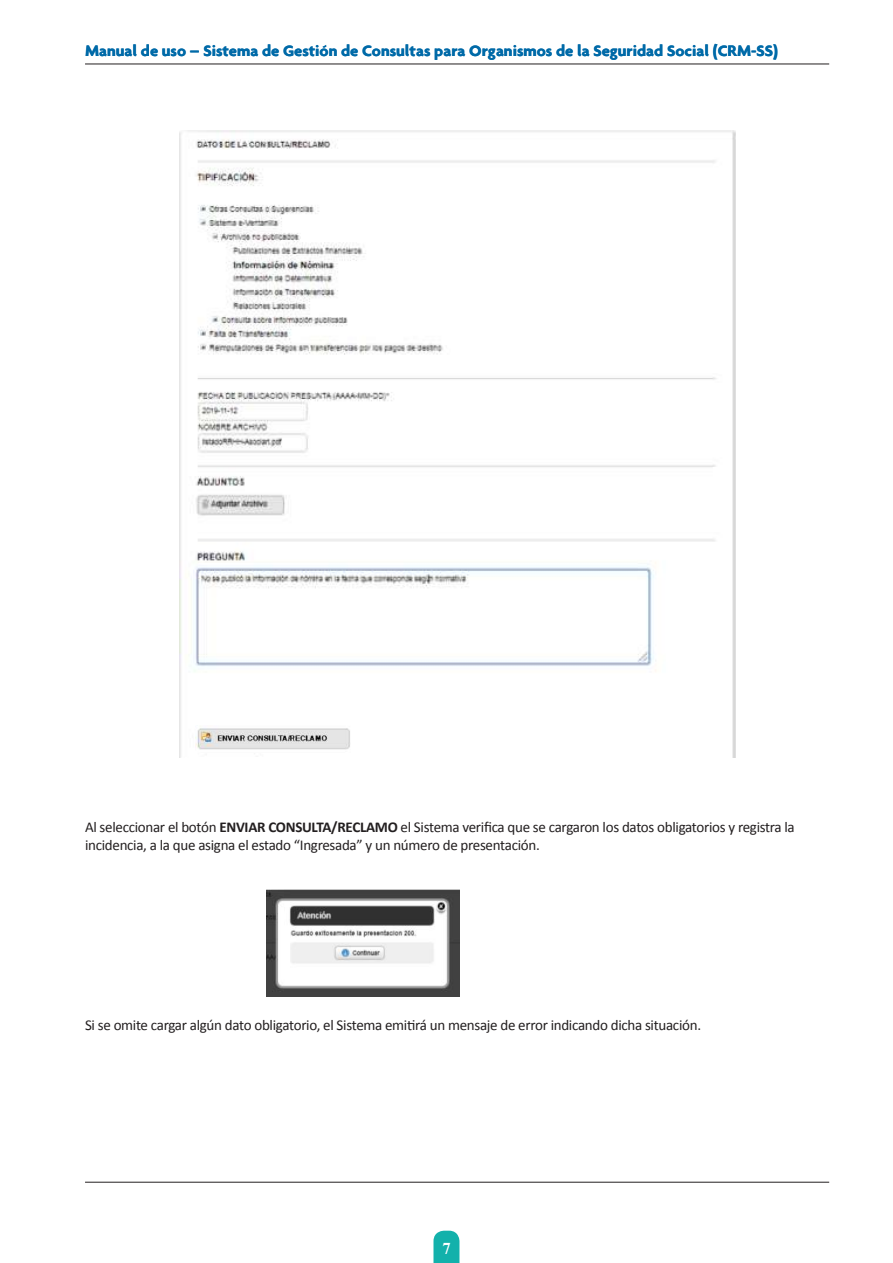
<style>
.page{position:relative;width:893px;height:1263px;background:#fff}
.page>*{position:absolute;margin:0;border:0;box-sizing:border-box;transform-origin:0 0}
.t1{font:700 16.5px "Agenda";color:#006aa8}
.t2{font:700 16.5px "Times New Roman";color:#fff}
.t3{font:15px/18px "Calibri";letter-spacing:-.02em;color:#231f20}
.s1{font-weight:700}
</style>
<div class="page">
<hr style="left:85px;top:1182px;width:744px;height:1px;background:#231f20">
<hr style="left:85px;top:64px;width:744px;height:1px;background:#231f20">
<svg style="left:433px;top:1231px;width:26px;height:32px"></svg>
<img style="left:180px;top:130px;width:556px;height:628px">
<img style="left:267px;top:889px;width:192px;height:108px">
<img style="left:195px;top:725px;width:158px;height:28px">
<p class="t1" style="left:85px;top:40px;width:694px">Manual de uso – Sistema de Gestión de Consultas para Organismos de la Seguridad Social (CRM-SS)</p>
<p class="t3" style="left:85px;top:817px;width:711px">Al seleccionar el botón <span class="s1">ENVIAR CONSULTA/RECLAMO</span> el Sistema verifica que se cargaron los datos obligatorios y registra la incidencia, a la que asigna el estado “Ingresada” y un número de presentación.</p>
<p class="t3" style="left:85px;top:1015px;width:618px">Si se omite cargar algún dato obligatorio, el Sistema emitirá un mensaje de error indicando dicha situación.</p>
<p class="t2" style="left:442px;top:1236px;width:10px">7</p>
</div>
